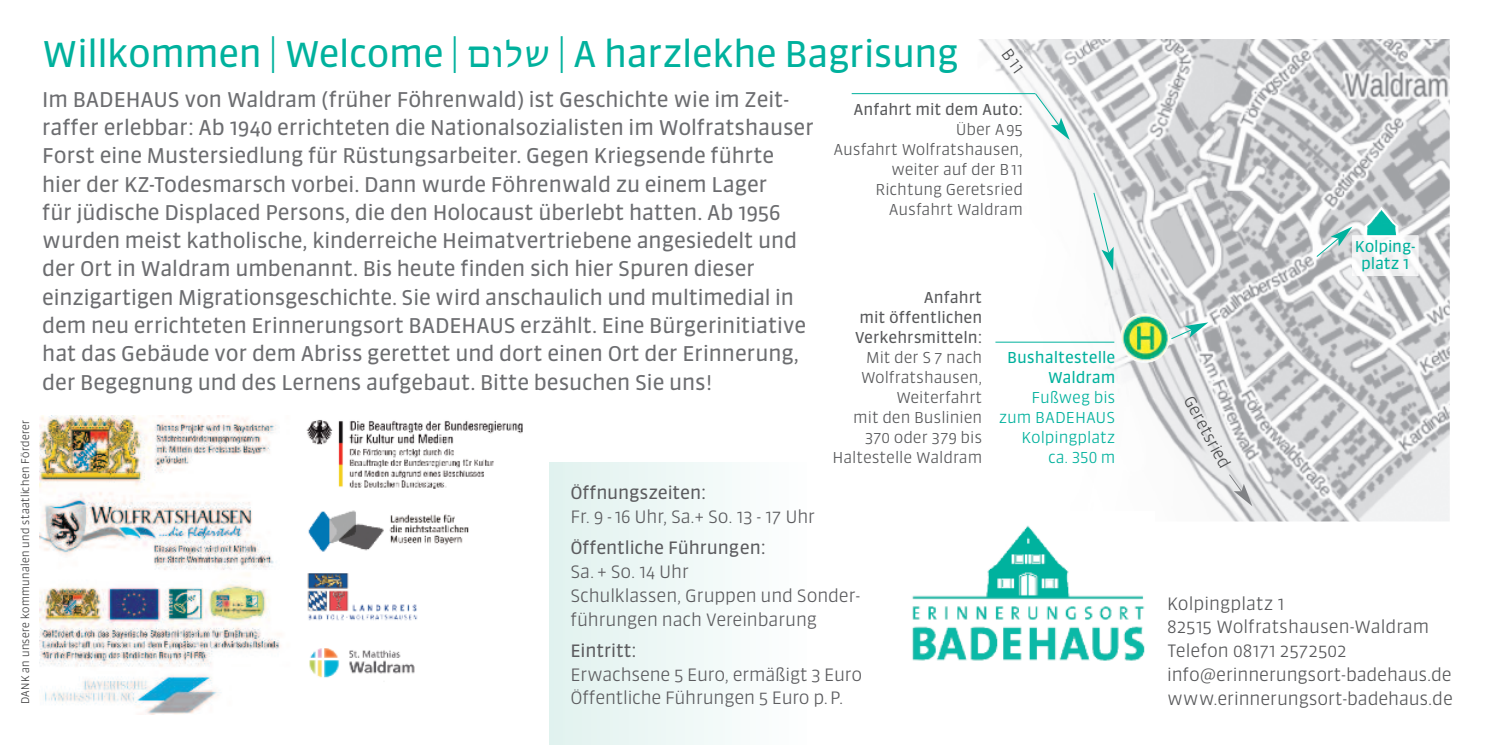
<style>
.page{position:relative;width:1489px;height:745px;background:#fff}
.page>*{position:absolute;margin:0;border:0;box-sizing:border-box;transform-origin:0 0}
.t1{font:35.5px "Sanuk Big OT";letter-spacing:.025em;color:#00b19d}
.t2{font:20.25px/28.2px "Sanuk Big OT";letter-spacing:.03em;color:#6c6d70}
.t3{font:300 17px/23.8px "Sanuk Big OT";letter-spacing:.03em;color:#5c5c5f}
.t4{font:300 17px/23.8px "Sanuk Big OT";letter-spacing:.03em;color:#57585a}
.t5{font:17px "Sanuk Big OT";letter-spacing:.03em;color:#5c5c5f}
.t6{font:300 15.5px "Sanuk Big OT";color:#4b4c4d}
.t7{font:300 15px/20px "Sanuk Big OT";letter-spacing:.04em;color:#57585a;text-align:right}
.t8{font:15px/20px "Sanuk Big OT";letter-spacing:.04em;color:#57585a;text-align:right}
.t9{font:300 15px/20px "Sanuk Big OT";letter-spacing:.04em;color:#00b19d;text-align:right}
.t10{font:15px/20px "Sanuk Big OT";letter-spacing:.04em;color:#00b19d;text-align:right}
.t11{font:300 10.5px "Sanuk Big OT";letter-spacing:.04em;color:#3e3e3f}
.s1{font-size:35.25px}
.s2{font-weight:300;font-size:35.25px}
.s3{font-family:"Lucida Grande TT";font-size:35.25px}
</style>
<div class="page">
<div style="left:550px;top:461px;width:257px;height:283px;background:linear-gradient(to right,#e1f2ef,#fdfeff)"></div>
<img style="left:977px;top:39px;width:472px;height:482px">
<img style="left:1363px;top:204px;width:35px;height:31px">
<img style="left:912px;top:511px;width:242px;height:150px">
<img style="left:1120px;top:313px;width:49px;height:49px;border-radius:50%">
<img style="left:1366px;top:210px;width:29px;height:25px">
<svg style="left:1092px;top:192px;width:21px;height:78px"></svg>
<svg style="left:1034px;top:92px;width:35px;height:48px"></svg>
<svg style="left:1228px;top:473px;width:24px;height:33px"></svg>
<svg style="left:1170px;top:322px;width:38px;height:17px"></svg>
<svg style="left:1315px;top:226px;width:37px;height:32px"></svg>
<img style="left:1351px;top:235px;width:67px;height:41px">
<img style="left:1363px;top:235px;width:35px;height:2px">
<svg style="left:1394px;top:237px;width:4px;height:3px"></svg>
<hr style="left:995px;top:341px;width:119px;height:1px;background:#00b19d">
<hr style="left:851px;top:93px;width:183px;height:1px;background:#00b19d">
<img style="left:39px;top:415px;width:242px;height:298px">
<img style="left:306px;top:420px;width:217px;height:201px">
<img style="left:309px;top:648px;width:106px;height:30px">
<div style="left:422px;top:559px;width:120px;height:53px;background:#fff"></div>
<svg style="left:1001px;top:48px;width:22px;height:25px"></svg>
<p class="t11" style="left:21px;top:703px;width:285px;rotate:-90deg">DANK an unsere kommunalen und staatlichen Förderer</p>
<h1 class="t1" style="left:43px;top:38px;width:917px"><span class="s1">W</span>illkom<span class="s1">men</span> <span class="s2">|</span> <span class="s1">Welcome</span> <span class="s2">|</span> <span class="s3">ם של ו</span> <span class="s2">|</span> A harzlekhe Bagrisung</h1>
<p class="t2" style="left:43px;top:86px;width:772px">Im BADEHAUS von Waldram (früher Föhrenwald) ist Geschichte wie im Zeit&shy;raffer erlebbar: Ab 1940 errichteten die Nationalsozialisten im Wolfratshauser Forst eine Mustersiedlung für Rüstungsarbeiter. Gegen Kriegsende führte hier der KZ-Todesmarsch vorbei. Dann wurde Föhrenwald zu einem Lager<br>für jüdische Displaced Persons, die den Holocaust überlebt hatten. Ab 1956 wurden meist katholische, kinderreiche Heimatvertriebene angesiedelt und der Ort in Waldram umbenannt. Bis heute finden sich hier Spuren dieser einzigartigen Migrationsgeschichte. Sie wird anschaulich und multimedial in dem neu errichteten Erinnerungsort BADEHAUS erzählt. Eine Bürgerinitiative hat das Gebäude vor dem Abriss gerettet und dort einen Ort der Erinnerung, der Begegnung und des Lernens aufgebaut. Bitte besuchen Sie uns!</p>
<p class="t8" style="left:853px;top:100px;width:170px">Anfahrt mit dem Auto:</p>
<p class="t7" style="left:833px;top:120px;width:190px">Über A95<br>Ausfahrt Wolfratshausen, weiter auf der B11<br>Richtung Geretsried<br>Ausfahrt Waldram</p>
<p class="t8" style="left:855px;top:288px;width:128px">Anfahrt<br>mit öffentlichen<br>Verkehrsmitteln:</p>
<p class="t7" style="left:832px;top:348px;width:151px">Mit der S 7 nach<br>Wolfratshausen,<br>Weiterfahrt<br>mit den Buslinien<br>370 oder 379 bis<br>Haltestelle Waldram</p>
<p class="t10" style="left:1007px;top:348px;width:109px">Bushaltestelle<br>Waldram</p>
<p class="t9" style="left:998px;top:388px;width:118px">Fußweg bis zum BADEHAUS<br>Kolpingplatz ca. 350 m</p>
<p class="t6" style="left:1194px;top:393px;width:81px;rotate:62deg">Geretsried</p>
<p class="t10" style="left:1355px;top:238px;width:61px;line-height:17px;text-align:center">Kolping&shy;platz 1</p>
<p class="t5" style="left:570px;top:485px;width:137px">Öffnungszeiten:</p>
<p class="t3" style="left:570px;top:505px;width:246px">Fr. 9 -16 Uhr, Sa.+ So. 13 - 17 Uhr</p>
<p class="t5" style="left:570px;top:540px;width:196px">Öffentliche Führungen:</p>
<p class="t3" style="left:570px;top:560px;width:291px">Sa. + So. 14 Uhr<br>Schulklassen, Gruppen und Sonder&shy;führungen nach Vereinbarung</p>
<p class="t5" style="left:570px;top:642px;width:67px">Eintritt:</p>
<p class="t3" style="left:570px;top:662px;width:292px">Erwachsene 5 Euro, ermäßigt 3 Euro<br>Öffentliche Führungen 5 Euro p. P.</p>
<p class="t4" style="left:1167px;top:591px;width:287px">Kolpingplatz 1<br>82515 Wolfratshausen-Waldram<br>Telefon 08171 2572502 info@erinnerungsort-badehaus.de www.erinnerungsort-badehaus.de</p>
</div>
